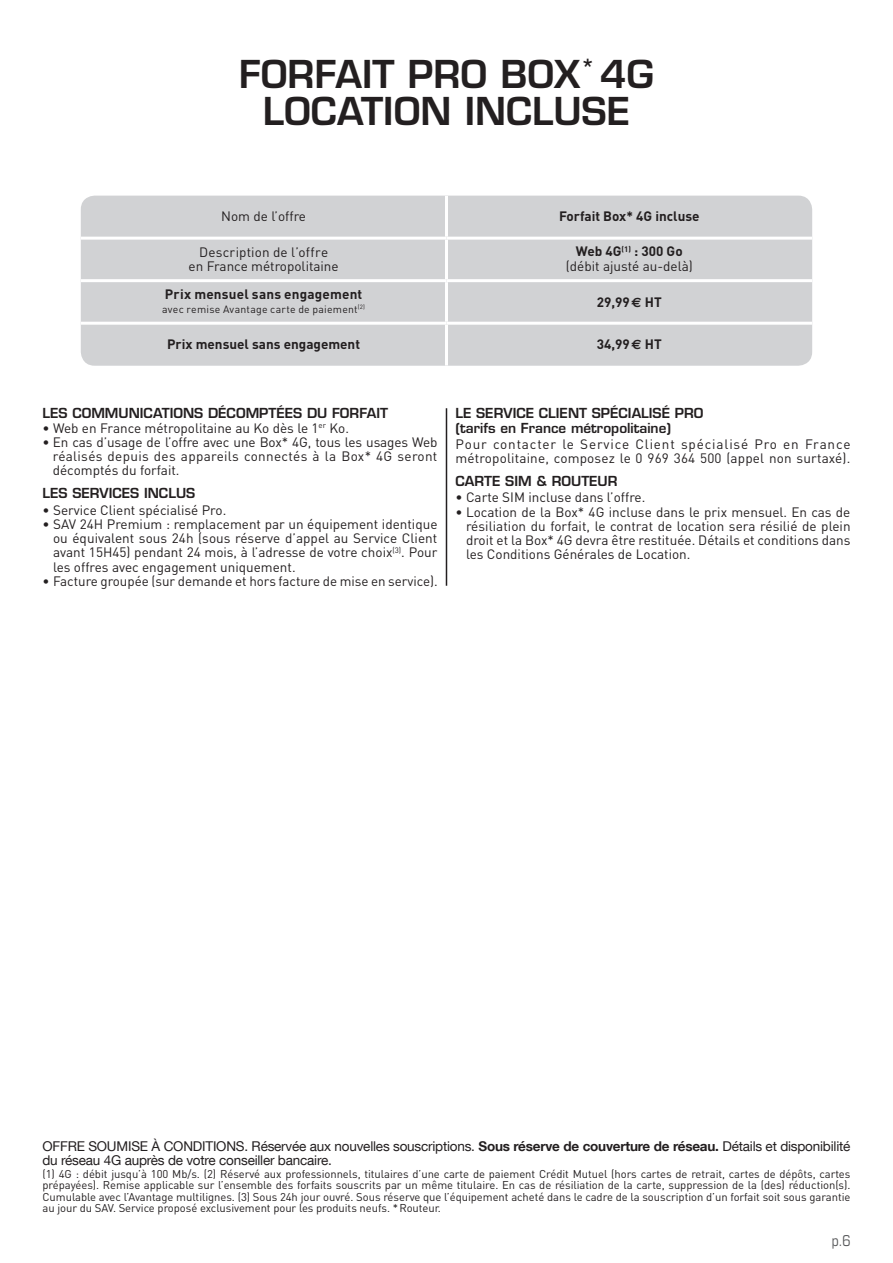
<style>
.page{position:relative;width:893px;height:1263px;background:#fff}
.page>*{position:absolute;margin:0;border:0;box-sizing:border-box;transform-origin:0 0}
.t1{font:600 37.5px/37.5px "Eurostile LT Std";color:#231f20;text-align:center}
.t2{font:condensed 15px "Eurostile LT Std";color:#57585a}
.t3{font:13.5px/14.2px "DIN";color:#231f20;text-align:justify}
.t4{font:13.5px/13.5px "Helvetica Neue LT Com";letter-spacing:-.015em;color:#231f20}
.t5{font:600 13.5px/14.2px "Eurostile LT Std";color:#231f20}
.t6{font:13.5px/14.2px "DIN";letter-spacing:.03em;color:#231f20}
.t7{font:700 13.5px "DIN";color:#231f20}
.t8{font:11.25px/11.2px "DIN";letter-spacing:-.005em;color:#231f20;text-align:justify}
.t9{font:10.5px "DIN";letter-spacing:.02em;color:#231f20}
.s1{font-weight:700}
.s2{font-family:"Euro Sans"}
</style>
<div class="page">
<hr style="left:446px;top:408px;width:1px;height:178px;background:#231f20">
<div style="left:81px;top:196px;width:731px;height:170px;background:#d1d2d4;border-radius:14px"></div>
<hr style="left:445px;top:196px;width:3px;height:41px;background:#fff">
<hr style="left:445px;top:240px;width:3px;height:39px;background:#fff">
<hr style="left:81px;top:237px;width:365px;height:3px;background:#fff">
<hr style="left:446px;top:237px;width:366px;height:3px;background:#fff">
<hr style="left:81px;top:279px;width:365px;height:3px;background:#fff">
<hr style="left:446px;top:279px;width:366px;height:3px;background:#fff">
<hr style="left:445px;top:282px;width:3px;height:40px;background:#fff">
<hr style="left:81px;top:322px;width:365px;height:3px;background:#fff">
<hr style="left:446px;top:322px;width:366px;height:3px;background:#fff">
<hr style="left:445px;top:325px;width:3px;height:41px;background:#fff">
<h1 class="t1" style="left:239px;top:55px;width:416px">FORFAIT PRO BOX<sup>*</sup> 4G<br>LOCATION INCLUSE</h1>
<p class="t3" style="left:221px;top:209px;width:86px">Nom de l’offre</p>
<p class="t7" style="left:559px;top:207px;width:142px">Forfait Box* 4G incluse</p>
<p class="t3" style="left:189px;top:245px;width:152px;line-height:13.5px;text-align:center">Description de l’offre<br>en France métropolitaine</p>
<p class="t3" style="left:566px;top:244px;width:128px;text-align:center"><span class="s1">Web 4G</span><sup>(1)</sup> <span class="s1">: 300 Go </span>(débit ajusté au-delà)</p>
<p class="t7" style="left:165px;top:286px;width:199px">Prix mensuel sans engagement</p>
<p class="t9" style="left:162px;top:302px;width:204px">avec remise Avantage carte de paiement<sup>(2)</sup></p>
<p class="t7" style="left:597px;top:293px;width:66px">29,99<span class="s2">2</span> HT</p>
<p class="t7" style="left:167px;top:335px;width:194px">Prix mensuel sans engagement</p>
<p class="t7" style="left:597px;top:336px;width:66px">34,99<span class="s2">2</span> HT</p>
<p class="t5" style="left:43px;top:406px;width:347px">LES COMMUNICATIONS DÉCOMPTÉES DU FORFAIT</p>
<p class="t3" style="left:43px;top:420px;width:308px">• Web en France métropolitaine au Ko dès le 1<sup>er</sup> Ko.</p>
<p class="t3" style="left:53px;top:435px;width:386px;text-indent:-10px">• En cas d’usage de l’offre avec une Box* 4G, tous les usages Web réalisés depuis des appareils connectés à la Box* 4G seront décomptés du forfait.</p>
<p class="t5" style="left:43px;top:486px;width:154px">LES SERVICES INCLUS</p>
<p class="t3" style="left:43px;top:502px;width:185px">• Service Client spécialisé Pro.</p>
<p class="t3" style="left:53px;top:516px;width:386px;text-indent:-11px">• SAV 24H Premium : remplacement par un équipement identique ou équivalent sous 24h (sous réserve d’appel au Service Client avant 15H45) pendant 24 mois, à l’adresse de votre choix<sup>(3)</sup>. Pour les offres avec engagement uniquement.</p>
<p class="t3" style="left:43px;top:573px;width:397px">• Facture groupée (sur demande et hors facture de mise en service).</p>
<p class="t5" style="left:455px;top:406px;width:249px">LE SERVICE CLIENT SPÉCIALISÉ PRO (tarifs en France métropolitaine)</p>
<p class="t6" style="left:455px;top:437px;width:396px">Pour contacter le Service Client spécialisé Pro en France métropolitaine, composez le 0 969 364 500 (appel non surtaxé).</p>
<p class="t5" style="left:455px;top:474px;width:164px">CARTE SIM &amp; ROUTEUR</p>
<p class="t3" style="left:455px;top:490px;width:191px">• Carte SIM incluse dans l’offre.</p>
<p class="t3" style="left:466px;top:504px;width:386px;text-indent:-11px">• Location de la Box* 4G incluse dans le prix mensuel. En cas de résiliation du forfait, le contrat de location sera résilié de plein droit et la Box* 4G devra être restituée. Détails et conditions dans les Conditions Générales de Location.</p>
<p class="t4" style="left:43px;top:1139px;width:809px">OFFRE SOUMISE À CONDITIONS. Réservée aux nouvelles souscriptions. <span class="s1">Sous réserve de couverture de réseau.</span> Détails et disponibilité du réseau 4G auprès de votre conseiller bancaire.</p>
<p class="t8" style="left:43px;top:1168px;width:809px">(1) 4G : débit jusqu’à 100 Mb/s. (2) Réservé aux professionnels, titulaires d’une carte de paiement Crédit Mutuel (hors cartes de retrait, cartes de dépôts, cartes prépayées). Remise applicable sur l’ensemble des forfaits souscrits par un même titulaire. En cas de résiliation de la carte, suppression de la (des) réduction(s).<br>Cumulable avec l’Avantage multilignes. (3) Sous 24h jour ouvré. Sous réserve que l’équipement acheté dans le cadre de la souscription d’un forfait soit sous garantie au jour du SAV. Service proposé exclusivement pour les produits neufs. *Routeur.</p>
<p class="t2" style="left:832px;top:1231px;width:20px">p.6</p>
</div>
